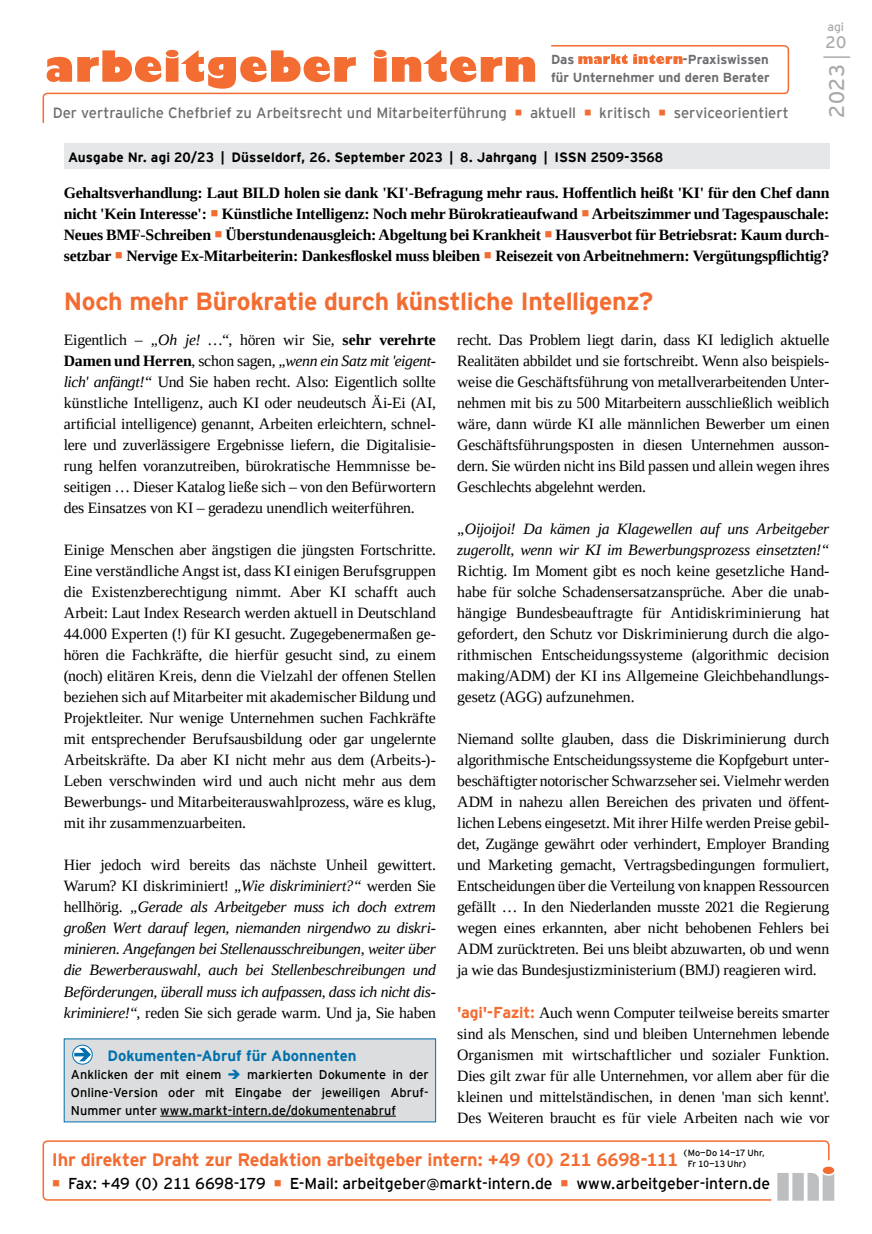
<style>
.page{position:relative;width:872px;height:1234px;background:#fff}
.page>*{position:absolute;margin:0;border:0;box-sizing:border-box;transform-origin:0 0}
.Ueberschrift{font:700 24.75px "Interstate";letter-spacing:-.015em;color:#f36c31}
.t1{font:21px "Interstate";color:#a7a9ac}
.t2{font:700 18px "Interstate";letter-spacing:-.01em;color:#f36c31}
.t3{font:16.5px "Interstate";color:#a7a9ac}
.Fliesstext{font:15.75px/21px "Liberation Serif";letter-spacing:-.005em;color:#000;text-align:justify}
.Fliesstext-2{font:italic 15.75px/21px "Liberation Serif";letter-spacing:-.025em;color:#000;text-align:justify}
.Einlaufzeilen{font:700 15.75px/21px "Liberation Serif";letter-spacing:-.015em;color:#000;text-align:justify}
.t4{font:15.75px "Interstate";letter-spacing:-.01em;color:#000}
.t5{font:700 15px "Interstate";color:#0071ae}
.t6{font:14.85px "Interstate";color:#6d6e71}
.t7{font:700 13.5px "Interstate";letter-spacing:.005em;color:#000}
.t8{font:700 13.05px/18px "Interstate";color:#6d6e71;text-align:right}
.Kasten_Text{font:12.75px/18px "Interstate";letter-spacing:.005em;color:#000;text-align:justify}
.t9{font:12px "Interstate";color:#a7a9ac}
.t10{font:9px/11.2px "Interstate";color:#000}
.s1{color:#f36c31}
.s2{font-style:italic}
.s3{font-weight:700}
.s4{font-style:normal}
.s5{font-family:"Interstate";font-weight:700;color:#f36c31}
.s6{color:#0071ae}
</style>
<div class="page">
<svg style="left:42px;top:45px;width:748px;height:78px"></svg>
<hr style="left:824px;top:56px;width:25px;height:2px;background:#a7a9ac">
<svg style="left:578px;top:54px;width:104px;height:10px"></svg>
<svg style="left:47px;top:50px;width:488px;height:39px"></svg>
<div style="left:64px;top:1038px;width:371px;height:83px;background:#dcddde"></div>
<hr style="left:160px;top:1115px;width:236px;height:1px;background:#000">
<svg style="left:73px;top:1044px;width:19px;height:19px"></svg>
<div style="left:72px;top:1044px;width:21px;height:20px;border:1px solid #0071ae;border-radius:50%"></div>
<svg style="left:74px;top:1047px;width:17px;height:14px"></svg>
<svg style="left:830px;top:1166px;width:4px;height:34px"></svg>
<svg style="left:42px;top:1140px;width:788px;height:61px"></svg>
<div style="left:64px;top:144px;width:765px;height:25px;background:#e6e7e8"></div>
<svg style="left:60px;top:1188px;width:16px;height:1px"></svg>
<svg style="left:266px;top:1188px;width:32px;height:1px"></svg>
<svg style="left:552px;top:1188px;width:32px;height:1px"></svg>
<p class="t8" style="left:551px;top:49px;width:220px">-Praxiswissen<br>für Unternehmer und deren Berater</p>
<p class="t8" style="left:551px;top:49px;width:25px">Das</p>
<p class="t6" style="left:53px;top:102px;width:737px">Der vertrauliche Chefbrief zu Arbeitsrecht und Mitarbeiterführung <span class="s1">○</span> aktuell <span class="s1">○</span> kritisch <span class="s1">○</span> serviceorientiert</p>
<p class="t7" style="left:68px;top:147px;width:596px">Ausgabe Nr. agi 20/23 | Düsseldorf, 26. September 2023 | 8. Jahrgang | ISSN 2509-3568</p>
<p class="t9" style="left:827px;top:18px;width:18px">agi</p>
<p class="t3" style="left:825px;top:30px;width:22px">20</p>
<h2 class="t1" style="left:821px;top:118px;width:55px;rotate:-90deg">2023</h2>
<p class="Einlaufzeilen" style="left:64px;top:182px;width:767px">Gehaltsverhandlung: Laut BILD holen sie dank 'KI'-Befragung mehr raus. Hoffentlich heißt 'KI' für den Chef dann nicht 'Kein Interesse': <span class="s1">○</span> Künstliche Intelligenz: Noch mehr Bürokratieaufwand <span class="s1">○</span> Arbeitszimmer und Tagespauschale:<br>Neues BMF-Schreiben <span class="s1">○</span> Überstundenausgleich: Abgeltung bei Krankheit <span class="s1">○</span> Hausverbot für Betriebsrat: Kaum durch&shy;setzbar <span class="s1">○</span> Nervige Ex-Mitarbeiterin: Dankesfloskel muss bleiben <span class="s1">○</span> Reisezeit von Arbeitnehmern: Vergütungspflichtig?</p>
<p class="Ueberschrift" style="left:64px;top:283px;width:591px">Noch mehr Bürokratie durch künstliche Intelligenz?</p>
<p class="Fliesstext" style="left:64px;top:329px;width:374px">Eigentlich – <span class="s2">„Oh je! …“</span>, hören wir Sie, <span class="s3">sehr verehrte Damen und Herren</span>, schon sagen, <span class="s2">„wenn ein Satz mit 'eigent&shy;lich' anfängt!“</span> Und Sie haben recht. Also: Eigentlich sollte künstliche Intelligenz, auch KI oder neudeutsch Äi-Ei (AI, artificial intelligence) genannt, Arbeiten erleichtern, schnel&shy;lere und zuverlässigere Ergebnisse liefern, die Digitalisie&shy;rung helfen voranzutreiben, bürokratische Hemmnisse be&shy;seitigen … Dieser Katalog ließe sich – von den Befürwortern des Einsatzes von KI – geradezu unendlich weiterführen.</p>
<p class="Fliesstext" style="left:64px;top:539px;width:374px">Einige Menschen aber ängstigen die jüngsten Fortschritte.<br>Eine verständliche Angst ist, dass KI einigen Berufsgruppen die Existenzberechtigung nimmt. Aber KI schafft auch Arbeit: Laut Index Research werden aktuell in Deutschland 44.000 Experten (!) für KI gesucht. Zugegebenermaßen ge&shy;hören die Fachkräfte, die hierfür gesucht sind, zu einem (noch) elitären Kreis, denn die Vielzahl der offenen Stellen beziehen sich auf Mitarbeiter mit akademischer Bildung und Projektleiter. Nur wenige Unternehmen suchen Fachkräfte mit entsprechender Berufsausbildung oder gar ungelernte Arbeitskräfte. Da aber KI nicht mehr aus dem (Arbeits-)- Leben verschwinden wird und auch nicht mehr aus dem Bewerbungs- und Mitarbeiterauswahlprozess, wäre es klug, mit ihr zusammenzuarbeiten.</p>
<p class="Fliesstext-2" style="left:64px;top:854px;width:374px"><span class="s4">Hier jedoch wird bereits das nächste Unheil gewittert.<br>Warum? KI diskriminiert!</span> „Wie diskriminiert?“ <span class="s4">werden Sie hellhörig.</span> „Gerade als Arbeitgeber muss ich doch extrem großen Wert darauf legen, niemanden nirgendwo zu diskri&shy;minieren. Angefangen bei Stellenausschreibungen, weiter über die Bewerberauswahl, auch bei Stellenbeschreibungen und Beförderungen, überall muss ich aufpassen, dass ich nicht dis&shy;kriminiere!“<span class="s4">, reden Sie sich gerade warm. Und ja, Sie haben</span></p>
<p class="Fliesstext" style="left:457px;top:329px;width:374px">recht. Das Problem liegt darin, dass KI lediglich aktuelle Realitäten abbildet und sie fortschreibt. Wenn also beispiels&shy;weise die Geschäftsführung von metallverarbeitenden Unter&shy;nehmen mit bis zu 500 Mitarbeitern ausschließlich weiblich wäre, dann würde KI alle männlichen Bewerber um einen Geschäftsführungsposten in diesen Unternehmen ausson&shy;dern. Sie würden nicht ins Bild passen und allein wegen ihres Geschlechts abgelehnt werden.</p>
<p class="Fliesstext" style="left:457px;top:518px;width:374px"><span class="s2">„Oijoijoi! Da kämen ja Klagewellen auf uns Arbeitgeber zugerollt, wenn wir KI im Bewerbungsprozess einsetzten!“ </span>Richtig. Im Moment gibt es noch keine gesetzliche Hand&shy;habe für solche Schadensersatzansprüche. Aber die unab&shy;hängige Bundesbeauftragte für Antidiskriminierung hat gefordert, den Schutz vor Diskriminierung durch die algo&shy;rithmischen Entscheidungssysteme (algorithmic decision making/ADM) der KI ins Allgemeine Gleichbehandlungs&shy;gesetz (AGG) aufzunehmen.</p>
<p class="Fliesstext" style="left:457px;top:728px;width:374px">Niemand sollte glauben, dass die Diskriminierung durch algorithmische Entscheidungssysteme die Kopfgeburt unter&shy;beschäftigter notorischer Schwarzseher sei. Vielmehr werden ADM in nahezu allen Bereichen des privaten und öffent&shy;lichen Lebens eingesetzt. Mit ihrer Hilfe werden Preise gebil&shy;det, Zugänge gewährt oder verhindert, Employer Branding und Marketing gemacht, Vertragsbedingungen formuliert, Entscheidungen über die Verteilung von knappen Ressourcen gefällt … In den Niederlanden musste 2021 die Regierung wegen eines erkannten, aber nicht behobenen Fehlers bei ADM zurücktreten. Bei uns bleibt abzuwarten, ob und wenn ja wie das Bundesjustizministerium (BMJ) reagieren wird.</p>
<p class="Fliesstext" style="left:457px;top:1001px;width:374px"><span class="s5">'agi'-Fazit:</span> Auch wenn Computer teilweise bereits smarter sind als Menschen, sind und bleiben Unternehmen lebende Organismen mit wirtschaftlicher und sozialer Funktion.<br>Dies gilt zwar für alle Unternehmen, vor allem aber für die kleinen und mittelständischen, in denen 'man sich kennt'.<br>Des Weiteren braucht es für viele Arbeiten nach wie vor</p>
<p class="t5" style="left:107px;top:1044px;width:251px">Dokumenten-Abruf für Abonnenten</p>
<p class="Kasten_Text" style="left:71px;top:1064px;width:359px">Anklicken der mit einem <span class="s6">➔</span> markierten Dokumente in der Online-Version oder mit Eingabe der jeweiligen Abruf-Nummer unter www.markt-intern.de/dokumentenabruf</p>
<p class="t2" style="left:52px;top:1146px;width:628px">Ihr direkter Draht zur Redaktion arbeitgeber intern: +49 (0) 211 6698-111</p>
<p class="t10" style="left:687px;top:1146px;width:79px;text-indent:-5px">(Mo—Do 14—17 Uhr,<br>Fr 10—13 Uhr)</p>
<p class="t4" style="left:52px;top:1171px;width:720px"><span class="s1">○</span> Fax: +49 (0) 211 6698-179 <span class="s1">○</span> E-Mail: arbeitgeber@markt-intern.de <span class="s1">○</span> www.arbeitgeber-intern.de</p>
</div>
